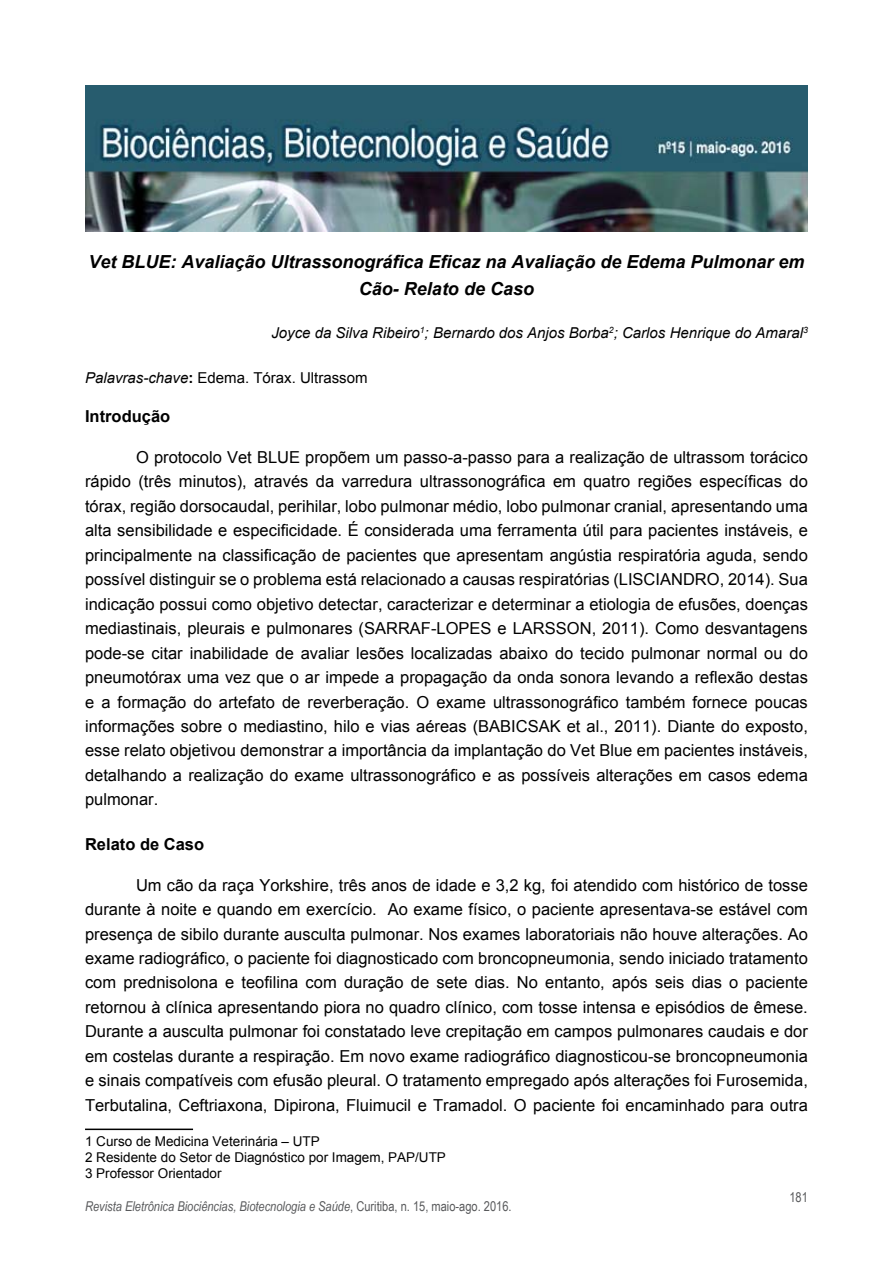
<style>
.page{position:relative;width:893px;height:1263px;background:#fff}
.page>*{position:absolute;margin:0;border:0;box-sizing:border-box;transform-origin:0 0}
.t1{font:italic 700 18px/27px "Arial";color:#000;text-align:center}
.t2{font:16.5px/24.5px "Arial";color:#000;text-align:justify}
.t3{font:700 16.5px "Arial";color:#000}
.t4{font:italic 15px "Arial";color:#000}
.t5{font:15px "Arial";color:#000}
.t6{font:13.5px/16.2px "Arial";color:#000}
.t7{font:italic 13.5px "Arial Narrow";color:#58595b}
.t8{font:13.5px "Arial Narrow";color:#58595b}
.s1{font-style:italic}
.s2{font-weight:700}
.s3{font-style:normal}
</style>
<div class="page">
<img style="left:85px;top:85px;width:723px;height:146px">
<hr style="left:85px;top:1128px;width:108px;height:2px;background:#000">
<p class="t1" style="left:88px;top:249px;width:718px">Vet BLUE: Avaliação Ultrassonográfica Eficaz na Avaliação de Edema Pulmonar em<br>Cão- Relato de Caso</p>
<p class="t4" style="left:271px;top:323px;width:538px">Joyce da Silva Ribeiro<sup>1</sup>; Bernardo dos Anjos Borba<sup>2</sup>; Carlos Henrique do Amaral<sup>3</sup></p>
<p class="t5" style="left:85px;top:368px;width:284px"><span class="s1">Palavras-chave</span><span class="s2">:</span> Edema. Tórax. Ultrassom</p>
<p class="t3" style="left:85px;top:405px;width:87px">Introdução</p>
<p class="t2" style="left:85px;top:445px;width:724px;text-indent:51px">O protocolo Vet BLUE propõem um passo-a-passo para a realização de ultrassom torácico rápido (três minutos), através da varredura ultrassonográfica em quatro regiões específicas do tórax, região dorsocaudal, perihilar, lobo pulmonar médio, lobo pulmonar cranial, apresentando uma alta sensibilidade e especificidade. É considerada uma ferramenta útil para pacientes instáveis, e principalmente na classificação de pacientes que apresentam angústia respiratória aguda, sendo possível distinguir se o problema está relacionado a causas respiratórias (LISCIANDRO, 2014). Sua indicação possui como objetivo detectar, caracterizar e determinar a etiologia de efusões, doenças mediastinais, pleurais e pulmonares (SARRAF-LOPES e LARSSON, 2011). Como desvantagens pode-se citar inabilidade de avaliar lesões localizadas abaixo do tecido pulmonar normal ou do pneumotórax uma vez que o ar impede a propagação da onda sonora levando a reflexão destas e a formação do artefato de reverberação. O exame ultrassonográfico também fornece poucas informações sobre o mediastino, hilo e vias aéreas (BABICSAK et al., 2011). Diante do exposto, esse relato objetivou demonstrar a importância da implantação do Vet Blue em pacientes instáveis, detalhando a realização do exame ultrassonográfico e as possíveis alterações em casos edema pulmonar.</p>
<p class="t3" style="left:85px;top:833px;width:121px">Relato de Caso</p>
<p class="t2" style="left:85px;top:873px;width:724px;text-indent:51px">Um cão da raça Yorkshire, três anos de idade e 3,2 kg, foi atendido com histórico de tosse durante à noite e quando em exercício. Ao exame físico, o paciente apresentava-se estável com presença de sibilo durante ausculta pulmonar. Nos exames laboratoriais não houve alterações. Ao exame radiográfico, o paciente foi diagnosticado com broncopneumonia, sendo iniciado tratamento com prednisolona e teofilina com duração de sete dias. No entanto, após seis dias o paciente retornou à clínica apresentando piora no quadro clínico, com tosse intensa e episódios de êmese.<br>Durante a ausculta pulmonar foi constatado leve crepitação em campos pulmonares caudais e dor em costelas durante a respiração. Em novo exame radiográfico diagnosticou-se broncopneumonia e sinais compatíveis com efusão pleural. O tratamento empregado após alterações foi Furosemida, Terbutalina, Ceftriaxona, Dipirona, Fluimucil e Tramadol. O paciente foi encaminhado para outra</p>
<p class="t6" style="left:85px;top:1133px;width:362px">1 Curso de Medicina Veterinária – UTP<br>2 Residente do Setor de Diagnóstico por Imagem, PAP/UTP<br>3 Professor Orientador</p>
<p class="t7" style="left:85px;top:1197px;width:428px">Revista Eletrônica Biociências, Biotecnologia e Saúde<span class="s3">, Curitiba, n. 15, maio-ago. 2016.</span></p>
<p class="t8" style="left:789px;top:1187px;width:20px">181</p>
</div>
